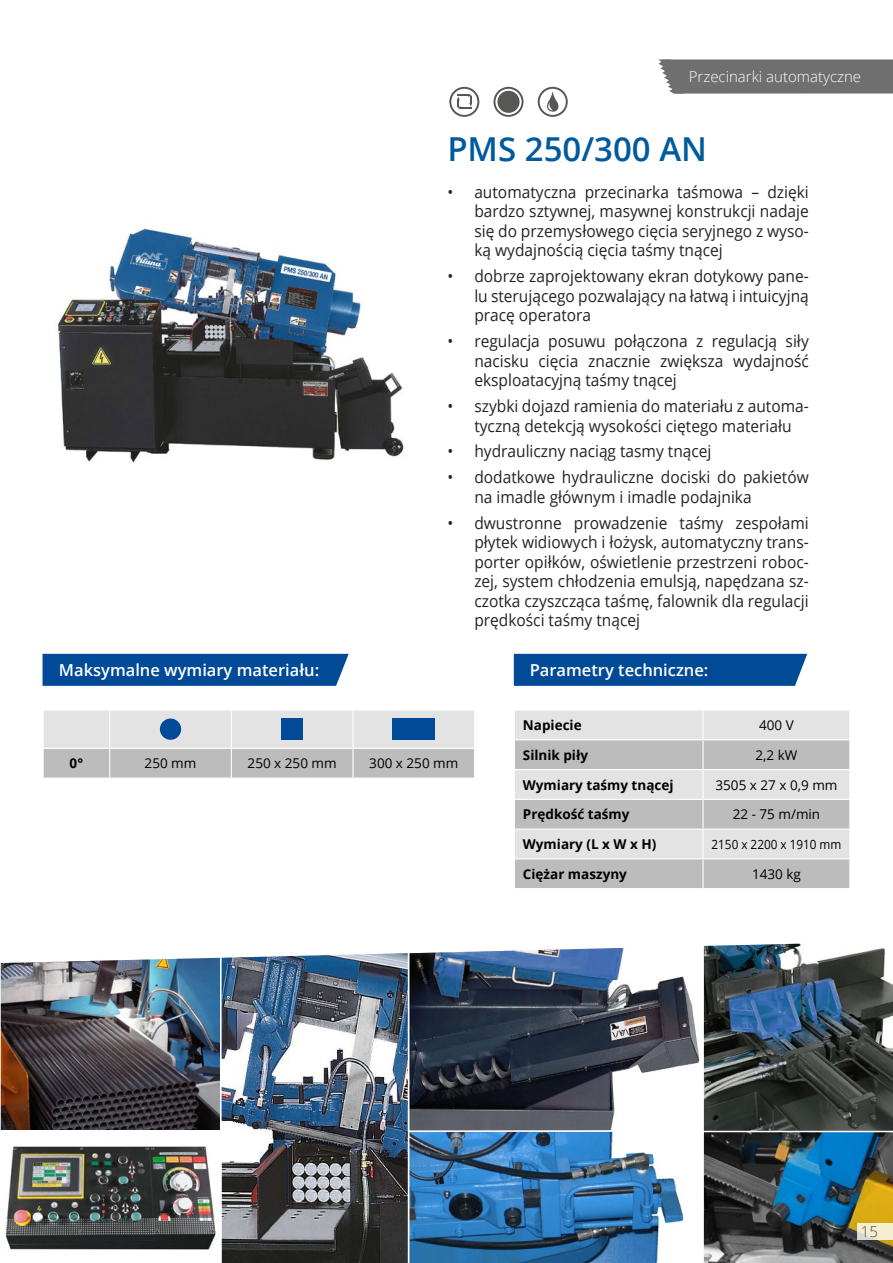
<style>
.page{position:relative;width:893px;height:1263px;background:#fff}
.page>*{position:absolute;margin:0;border:0;box-sizing:border-box;transform-origin:0 0}
.t1{font:600 33px "Open Sans";color:#005a9e}
.t2{font:16.5px/19.5px "Open Sans";color:#222323;text-align:justify;scale:.94 1}
.t3{font:600 16.5px "Open Sans";color:#fff}
.t4{font:300 15px "Open Sans";color:#fff}
.t5{font:300 15px "Open Sans";color:#4a494b}
.t6{font:700 13.5px "Open Sans";color:#000}
.t7{font:13.5px "Open Sans";color:#000}
.t8{font:12.75px "Open Sans";color:#000;scale:.92 1}
</style>
<div class="page">
<div style="left:658px;top:60px;width:235px;height:34px;background:#706f6f"></div>
<img style="left:57px;top:228px;width:347px;height:235px">
<div style="left:515px;top:711px;width:334px;height:28px;background:#e3e3e3"></div>
<svg style="left:515px;top:740px;width:334px;height:148px;background:#cbcbcb"></svg>
<hr style="left:702px;top:711px;width:2px;height:28px;background:#fff">
<hr style="left:514px;top:769px;width:190px;height:1px;background:#fff">
<hr style="left:702px;top:770px;width:2px;height:29px;background:#fff">
<hr style="left:514px;top:799px;width:190px;height:1px;background:#fff">
<hr style="left:702px;top:800px;width:2px;height:28px;background:#fff">
<hr style="left:702px;top:859px;width:2px;height:29px;background:#fff">
<hr style="left:702px;top:740px;width:2px;height:29px;background:#fff">
<hr style="left:702px;top:769px;width:148px;height:1px;background:#fff">
<hr style="left:704px;top:799px;width:146px;height:1px;background:#fff">
<hr style="left:514px;top:828px;width:189px;height:2px;background:#fff">
<hr style="left:703px;top:828px;width:146px;height:2px;background:#fff">
<hr style="left:702px;top:830px;width:2px;height:28px;background:#fff">
<hr style="left:514px;top:858px;width:189px;height:1px;background:#fff">
<hr style="left:703px;top:858px;width:146px;height:1px;background:#fff">
<svg style="left:849px;top:859px;width:1px;height:29px"></svg>
<svg style="left:849px;top:740px;width:1px;height:89px"></svg>
<svg style="left:43px;top:710px;width:431px;height:67px;background:#d2d2d2"></svg>
<div style="left:160px;top:718px;width:21px;height:22px;background:#004a98;border-radius:50%"></div>
<div style="left:282px;top:718px;width:21px;height:22px;background:#004a98"></div>
<div style="left:393px;top:718px;width:42px;height:22px;background:#004a98"></div>
<svg style="left:410px;top:948px;width:290px;height:182px"></svg>
<img style="left:222px;top:953px;width:188px;height:310px">
<img style="left:703px;top:943px;width:190px;height:187px">
<img style="left:408px;top:1130px;width:485px;height:133px">
<svg style="left:449px;top:87px;width:30px;height:30px"></svg>
<svg style="left:493px;top:87px;width:30px;height:30px"></svg>
<div style="left:497px;top:91px;width:23px;height:22px;background:#575756;border-radius:50%"></div>
<svg style="left:538px;top:87px;width:30px;height:30px"></svg>
<img style="left:0;top:961px;width:222px;height:302px">
<div style="left:514px;top:654px;width:293px;height:32px;background:#004a98"></div>
<div style="left:43px;top:654px;width:306px;height:32px;background:#004a98"></div>
<svg style="left:857px;top:1223px;width:36px;height:16px"></svg>
<p class="t4" style="left:689px;top:67px;width:174px">Przecinarki automatyczne</p>
<h1 class="t1" style="left:447px;top:127px;width:261px">PMS 250/300 AN</h1>
<p class="t2" style="left:474px;top:182px;width:357px;text-indent:-27px">• automatyczna przecinarka taśmowa – dzięki bardzo sztywnej, masywnej konstrukcji nadaje się do przemysłowego cięcia seryjnego z wyso&shy;ką wydajnością cięcia taśmy tnącej</p>
<p class="t2" style="left:474px;top:266px;width:357px;text-indent:-27px">• dobrze zaprojektowany ekran dotykowy pane&shy;lu sterującego pozwalający na łatwą i intuicyjną pracę operatora</p>
<p class="t2" style="left:474px;top:331px;width:357px;text-indent:-27px">• regulacja posuwu połączona z regulacją siły nacisku cięcia znacznie zwiększa wydajność eksploatacyjną taśmy tnącej</p>
<p class="t2" style="left:447px;top:396px;width:386px;text-align:center">• szybki dojazd ramienia do materiału z automa&shy;tyczną detekcją wysokości ciętego materiału</p>
<p class="t2" style="left:447px;top:441px;width:283px">• hydrauliczny naciąg tasmy tnącej</p>
<p class="t2" style="left:474px;top:467px;width:357px;text-indent:-27px">• dodatkowe hydrauliczne dociski do pakietów na imadle głównym i imadle podajnika</p>
<p class="t2" style="left:474px;top:512px;width:357px;text-indent:-27px">• dwustronne prowadzenie taśmy zespołami płytek widiowych i łożysk, automatyczny trans&shy;porter opiłków, oświetlenie przestrzeni roboc&shy;zej, system chłodzenia emulsją, napędzana sz&shy;czotka czyszcząca taśmę, falownik dla regulacji prędkości taśmy tnącej</p>
<p class="t3" style="left:59px;top:659px;width:262px">Maksymalne wymiary materiału:</p>
<p class="t3" style="left:530px;top:659px;width:180px">Parametry techniczne:</p>
<p class="t6" style="left:70px;top:754px;width:15px">0°</p>
<p class="t7" style="left:145px;top:754px;width:53px">250 mm</p>
<p class="t7" style="left:248px;top:754px;width:91px">250 x 250 mm</p>
<p class="t7" style="left:369px;top:754px;width:91px">300 x 250 mm</p>
<p class="t6" style="left:523px;top:716px;width:60px">Napiecie</p>
<p class="t7" style="left:759px;top:716px;width:36px">400 V</p>
<p class="t6" style="left:523px;top:745px;width:67px">Silnik piły</p>
<p class="t7" style="left:755px;top:746px;width:43px">2,2 kW</p>
<p class="t6" style="left:523px;top:775px;width:152px">Wymiary taśmy tnącej</p>
<p class="t7" style="left:715px;top:775px;width:123px">3505 x 27 x 0,9 mm</p>
<p class="t6" style="left:523px;top:805px;width:108px">Prędkość taśmy</p>
<p class="t7" style="left:733px;top:805px;width:89px">22 - 75 m/min</p>
<p class="t6" style="left:523px;top:835px;width:135px">Wymiary (L x W x H)</p>
<p class="t8" style="left:711px;top:835px;width:143px">2150 x 2200 x 1910 mm</p>
<p class="t6" style="left:523px;top:864px;width:106px">Ciężar maszyny</p>
<p class="t7" style="left:752px;top:865px;width:50px">1430 kg</p>
<p class="t5" style="left:861px;top:1221px;width:19px">15</p>
</div>
